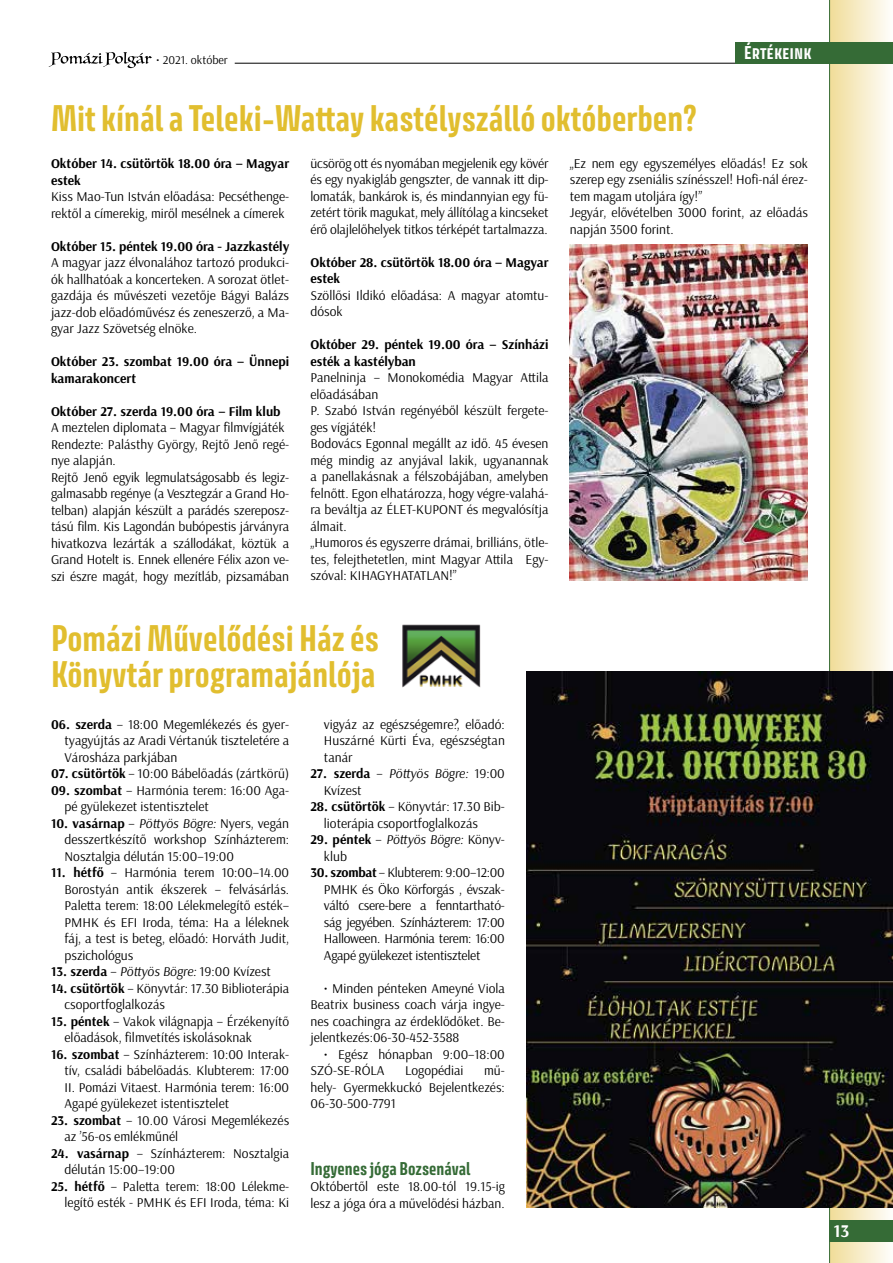
<style>
.page{position:relative;width:893px;height:1263px;background:#fff}
.page>*{position:absolute;margin:0;border:0;box-sizing:border-box;transform-origin:0 0}
.t1{font:700 33px/36px "Avory I Latn";color:#e1be2f}
.t2{font:700 18px "Arsenal";color:#fff}
.t3{font:700 16.5px "Avory I Latn";color:#356b36}
.t4{font:700 16.5px "Avory I Latn";color:#fff}
.t5{font:13.5px/16.5px "Arsenal";color:#000}
.t6{font:700 13.5px/16.5px "Arsenal";color:#000}
.t7{font:italic 13.5px/16.5px "Arsenal";color:#000}
.t8{font:12px "Arsenal";color:#000}
.s1{font-weight:700}
.s2{font-style:italic}
.s3{font-weight:700;font-style:normal}
.s4{font-style:normal}
</style>
<div class="page">
<div style="left:830px;top:0;width:63px;height:1263px;background:linear-gradient(to right,#f1dd99,#fefefc)"></div>
<hr style="left:829px;top:0;width:1px;height:1263px;background:#356b36">
<div style="left:829px;top:1220px;width:64px;height:22px;background:#356b36"></div>
<hr style="left:235px;top:63px;width:502px;height:1px;background:#000">
<svg style="left:49px;top:52px;width:103px;height:16px"></svg>
<div style="left:736px;top:42px;width:157px;height:21px;background:#356b36"></div>
<img style="left:570px;top:245px;width:238px;height:336px">
<img style="left:526px;top:672px;width:367px;height:536px">
<img style="left:402px;top:625px;width:79px;height:63px">
<p class="t8" style="left:156px;top:52px;width:73px">• 2021. október</p>
<p class="t4" style="left:744px;top:42px;width:69px">Értékeink</p>
<h1 class="t1" style="left:51px;top:100px;width:647px">Mit kínál a Teleki-Wattay kastélyszálló októberben?</h1>
<p class="t6" style="left:51px;top:156px;width:240px">Október 14. csütörtök 18.00 óra – Magyar estek</p>
<p class="t5" style="left:51px;top:188px;width:240px">Kiss Mao-Tun István előadása: Pecséthenge&shy;rektől a címerekig, miről mesélnek a címerek</p>
<p class="t6" style="left:51px;top:238px;width:240px">Október 15. péntek 19.00 óra - Jazzkastély</p>
<p class="t5" style="left:51px;top:254px;width:240px;text-align:justify">A magyar jazz élvonalához tartozó produkci&shy;ók hallhatóak a koncerteken. A sorozat ötlet&shy;gazdája és művészeti vezetője Bágyi Balázs jazz-dob előadóművész és zeneszerző, a Ma&shy;gyar Jazz Szövetség elnöke.</p>
<p class="t6" style="left:51px;top:354px;width:240px">Október 23. szombat 19.00 óra – Ünnepi kamarakoncert</p>
<p class="t6" style="left:51px;top:403px;width:231px">Október 27. szerda 19.00 óra – Film klub</p>
<p class="t5" style="left:51px;top:419px;width:240px">A meztelen diplomata – Magyar filmvígjáték Rendezte: Palásthy György, Rejtő Jenő regé&shy;nye alapján.<br>Rejtő Jenő egyik legmulatságosabb és legiz&shy;galmasabb regénye (a Vesztegzár a Grand Ho&shy;telban) alapján készült a parádés szereposz&shy;tású film. Kis Lagondán bubópestis járványra hivatkozva lezárták a szállodákat, köztük a Grand Hotelt is. Ennek ellenére Félix azon ve&shy;szi észre magát, hogy mezítláb, pizsamában</p>
<p class="t5" style="left:310px;top:155px;width:240px;text-align:justify">ücsörög ott és nyomában megjelenik egy kövér és egy nyakigláb gengszter, de vannak itt dip&shy;lomaták, bankárok is, és mindannyian egy fü&shy;zetért törik magukat, mely állítólag a kincseket érő olajlelőhelyek titkos térképét tartalmazza.</p>
<p class="t6" style="left:310px;top:255px;width:240px">Október 28. csütörtök 18.00 óra – Magyar estek</p>
<p class="t5" style="left:310px;top:287px;width:240px">Szöllősi Ildikó előadása: A magyar atomtu&shy;dósok</p>
<p class="t6" style="left:310px;top:337px;width:240px">Október 29. péntek 19.00 óra – Színházi esték a kastélyban</p>
<p class="t5" style="left:310px;top:370px;width:240px">Panelninja – Monokomédia Magyar Attila előadásában<br>P. Szabó István regényéből készült fergete&shy;ges vígjáték!<br>Bodovács Egonnal megállt az idő. 45 évesen még mindig az anyjával lakik, ugyanannak a panellakásnak a félszobájában, amelyben felnőtt. Egon elhatározza, hogy végre-valahá&shy;ra beváltja az ÉLET-KUPONT és megvalósítja álmait.<br>„Humoros és egyszerre drámai, brilliáns, ötle&shy;tes, felejthetetlen, mint Magyar Attila Egy&shy;szóval: KIHAGYHATATLAN!”</p>
<h1 class="t1" style="left:51px;top:620px;width:329px">Pomázi Művelődési Ház és<br>Könyvtár programajánlója</h1>
<p class="t5" style="left:65px;top:716px;width:226px;text-align:justify;text-indent:-14px"><span class="s1">06. szerda</span> – 18:00 Megemlékezés és gyer&shy;tyagyújtás az Aradi Vértanúk tiszteletére a Városháza parkjában</p>
<p class="t5" style="left:51px;top:766px;width:240px"><span class="s1">07. csütörtök</span> – 10:00 Bábelőadás (zártkörű)</p>
<p class="t5" style="left:65px;top:782px;width:226px;text-indent:-14px"><span class="s1">09. szombat</span> – Harmónia terem: 16:00 Aga&shy;pé gyülekezet istentisztelet</p>
<p class="t5" style="left:65px;top:815px;width:226px;text-align:justify;text-indent:-14px"><span class="s1">10. vasárnap</span> – <span class="s2">Pöttyös Bögre:</span> Nyers, vegán desszertkészítő workshop Színházterem:<br>Nosztalgia délután 15:00–19:00</p>
<p class="t5" style="left:65px;top:865px;width:226px;text-align:justify;text-indent:-14px"><span class="s1">11. hétfő</span> – Harmónia terem 10:00–14.00<br>Borostyán antik ékszerek – felvásárlás.<br>Paletta terem: 18:00 Lélekmelegítő esték– PMHK és EFI Iroda, téma: Ha a léleknek fáj, a test is beteg, előadó: Horváth Judit, pszichológus</p>
<p class="t5" style="left:51px;top:964px;width:221px"><span class="s1">13. szerda</span> – <span class="s2">Pöttyös Bögre:</span> 19:00 Kvízest</p>
<p class="t5" style="left:65px;top:980px;width:226px;text-indent:-14px"><span class="s1">14. csütörtök</span> – Könyvtár: 17.30 Biblioterápia csoportfoglalkozás</p>
<p class="t5" style="left:65px;top:1013px;width:226px;text-indent:-14px"><span class="s1">15. péntek</span> – Vakok világnapja – Érzékenyítő előadások, filmvetítés iskolásoknak</p>
<p class="t5" style="left:65px;top:1046px;width:226px;text-align:justify;text-indent:-14px"><span class="s1">16. szombat</span> – Színházterem: 10:00 Interak&shy;tív, családi bábelőadás. Klubterem: 17:00<br>II. Pomázi Vitaest. Harmónia terem: 16:00<br>Agapé gyülekezet istentisztelet</p>
<p class="t5" style="left:65px;top:1112px;width:226px;text-indent:-14px"><span class="s1">23. szombat</span> – 10.00 Városi Megemlékezés az ’56-os emlékműnél</p>
<p class="t5" style="left:65px;top:1145px;width:226px;text-indent:-14px"><span class="s1">24. vasárnap</span> – Színházterem: Nosztalgia délután 15:00–19:00</p>
<p class="t5" style="left:51px;top:1178px;width:240px;text-align:right"><span class="s1">25. hétfő</span> – Paletta terem: 18:00 Lélekme&shy;legítő esték - PMHK és EFI Iroda, téma: Ki</p>
<p class="t5" style="left:324px;top:716px;width:182px;text-align:justify">vigyáz az egészségemre?, előadó:<br>Huszárné Kürti Éva, egészségtan tanár</p>
<p class="t5" style="left:324px;top:766px;width:182px;text-indent:-14px"><span class="s1">27. szerda</span> – <span class="s2">Pöttyös Bögre:</span> 19:00<br>Kvízest</p>
<p class="t5" style="left:324px;top:799px;width:182px;text-indent:-14px"><span class="s1">28. csütörtök</span> – Könyvtár: 17.30 Bib&shy;lioterápia csoportfoglalkozás</p>
<p class="t7" style="left:324px;top:832px;width:182px;text-indent:-14px"><span class="s3">29. péntek</span> <span class="s4">–</span> Pöttyös Bögre: <span class="s4">Könyv&shy;klub</span></p>
<p class="t5" style="left:324px;top:865px;width:182px;text-align:justify;text-indent:-14px"><span class="s1">30. szombat</span> – Klubterem: 9:00–12:00<br>PMHK és Öko Körforgás , évszak&shy;váltó csere-bere a fenntartható&shy;ság jegyében. Színházterem: 17:00<br>Halloween. Harmónia terem: 16:00<br>Agapé gyülekezet istentisztelet</p>
<p class="t5" style="left:310px;top:980px;width:196px;text-align:justify;text-indent:14px">• Minden pénteken Ameyné Viola Beatrix business coach várja ingye&shy;nes coachingra az érdeklődőket. Be&shy;jelentkezés:06-30-452-3588</p>
<p class="t5" style="left:310px;top:1046px;width:196px;text-indent:14px">• Egész hónapban 9:00–18:00<br>SZÓ-SE-RÓLA</p>
<p class="t5" style="left:405px;top:1063px;width:60px">Logopédiai</p>
<p class="t5" style="left:310px;top:1063px;width:196px;text-align:justify;text-indent:174px">mű&shy;hely- Gyermekkuckó Bejelentkezés:<br>06-30-500-7791</p>
<p class="t3" style="left:310px;top:1158px;width:162px">Ingyenes jóga Bozsenával</p>
<p class="t5" style="left:310px;top:1178px;width:196px">Októbertől este 18.00-tól 19.15-ig lesz a jóga óra a művelődési házban.</p>
<p class="t5" style="left:570px;top:155px;width:240px">„Ez nem egy egyszemélyes előadás! Ez sok szerep egy zseniális színésszel! Hofi-nál érez&shy;tem magam utoljára így!”<br>Jegyár, elővételben 3000 forint, az előadás napján 3500 forint.</p>
<h2 class="t2" style="left:833px;top:1220px;width:18px">13</h2>
</div>
